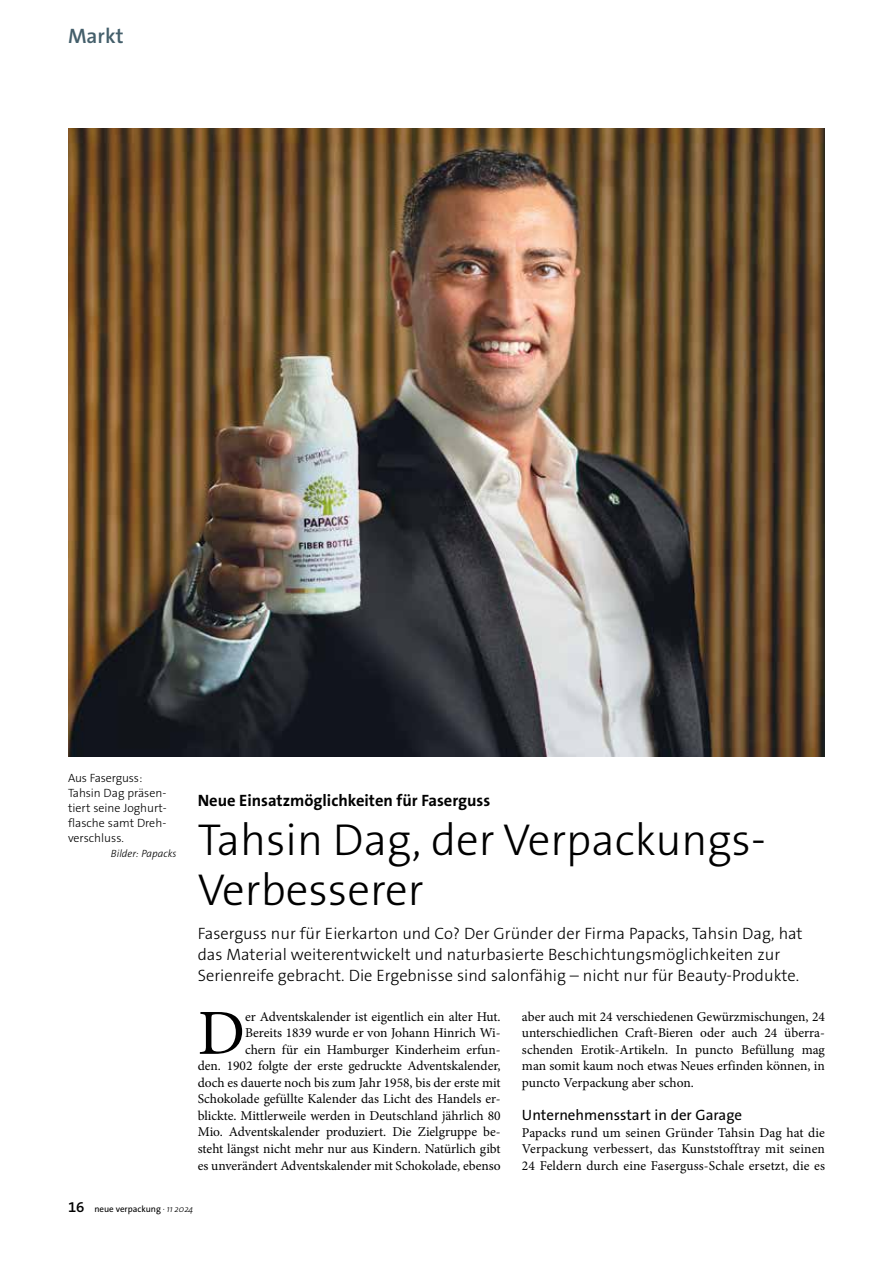
<style>
.page{position:relative;width:893px;height:1263px;background:#fff}
.page>*{position:absolute;margin:0;border:0;box-sizing:border-box;transform-origin:0 0}
.t1{font:64.35px "Minion Pro";color:#000}
.t2{font:300 45px/49.5px "The Sans Os F";color:#000}
.t3{font:600 21px "The Sans Os F";color:#445f6b}
.t4{font:300 16.5px/21px "The Sans Os F";color:#000}
.t5{font:700 16.5px "The Sans Os F";color:#000}
.t6{font:15px "The Sans Os F";color:#000}
.t7{font:13.5px/16.5px "Minion Pro";color:#000;text-align:justify}
.t8{font:300 12px/15px "The Sans Os F";color:#000}
.t9{font:italic 300 10.5px "The Sans Os F";color:#000}
.t10{font:9px "The Sans Os F";color:#000}
.s1{font-weight:600;font-size:15px}
.s2{font-weight:300;font-style:italic}
</style>
<div class="page">
<img style="left:68px;top:128px;width:757px;height:628px">
<h3 class="t3" style="left:68px;top:22px;width:57px">Markt</h3>
<p class="t8" style="left:68px;top:770px;width:100px">Aus Faserguss:<br>Tahsin Dag präsen&shy;tiert seine Joghurt&shy;flasche samt Dreh&shy;verschluss.</p>
<p class="t9" style="left:111px;top:846px;width:67px">Bilder: Papacks</p>
<p class="t5" style="left:198px;top:790px;width:294px">Neue Einsatzmöglichkeiten für Faserguss</p>
<h2 class="t2" style="left:198px;top:816px;width:569px">Tahsin Dag, der Verpackungs-<br>Verbesserer</h2>
<p class="t4" style="left:198px;top:923px;width:606px">Faserguss nur für Eierkarton und Co? Der Gründer der Firma Papacks, Tahsin Dag, hat das Material weiterentwickelt und naturbasierte Beschichtungsmöglichkeiten zur<br>Serienreife gebracht. Die Ergebnisse sind salonfähig – nicht nur für Beauty-Produkte.</p>
<h1 class="t1" style="left:198px;top:990px;width:49px">D</h1>
<p class="t7" style="left:198px;top:1008px;width:304px;text-align:right">er Adventskalender ist eigentlich ein alter Hut.<br>Bereits 1839 wurde er von Johann Hinrich Wi-<br>chern für ein Hamburger Kinderheim erfun-<br>den. 1902 folgte der erste gedruckte Adventskalender, doch es dauerte noch bis zum Jahr 1958, bis der erste mit Schokolade gefüllte Kalender das Licht des Handels er&shy;blickte. Mittlerweile werden in Deutschland jährlich 80<br>Mio. Adventskalender produziert. Die Zielgruppe be&shy;steht längst nicht mehr nur aus Kindern. Natürlich gibt es unverändert Adventskalender mit Schokolade, ebenso</p>
<p class="t7" style="left:522px;top:1008px;width:304px">aber auch mit 24 verschiedenen Gewürzmischungen, 24 unterschiedlichen Craft-Bieren oder auch 24 überra&shy;schenden Erotik-Artikeln. In puncto Befüllung mag man somit kaum noch etwas Neues erfinden können, in puncto Verpackung aber schon.</p>
<p class="t6" style="left:522px;top:1105px;width:222px">Unternehmensstart in der Garage</p>
<p class="t7" style="left:522px;top:1124px;width:304px">Papacks rund um seinen Gründer Tahsin Dag hat die Verpackung verbessert, das Kunststofftray mit seinen 24 Feldern durch eine Faserguss-Schale ersetzt, die es</p>
<p class="t10" style="left:68px;top:1203px;width:127px"><span class="s1">16</span> neue verpackung <span class="s2">· 11 2024</span></p>
</div>
